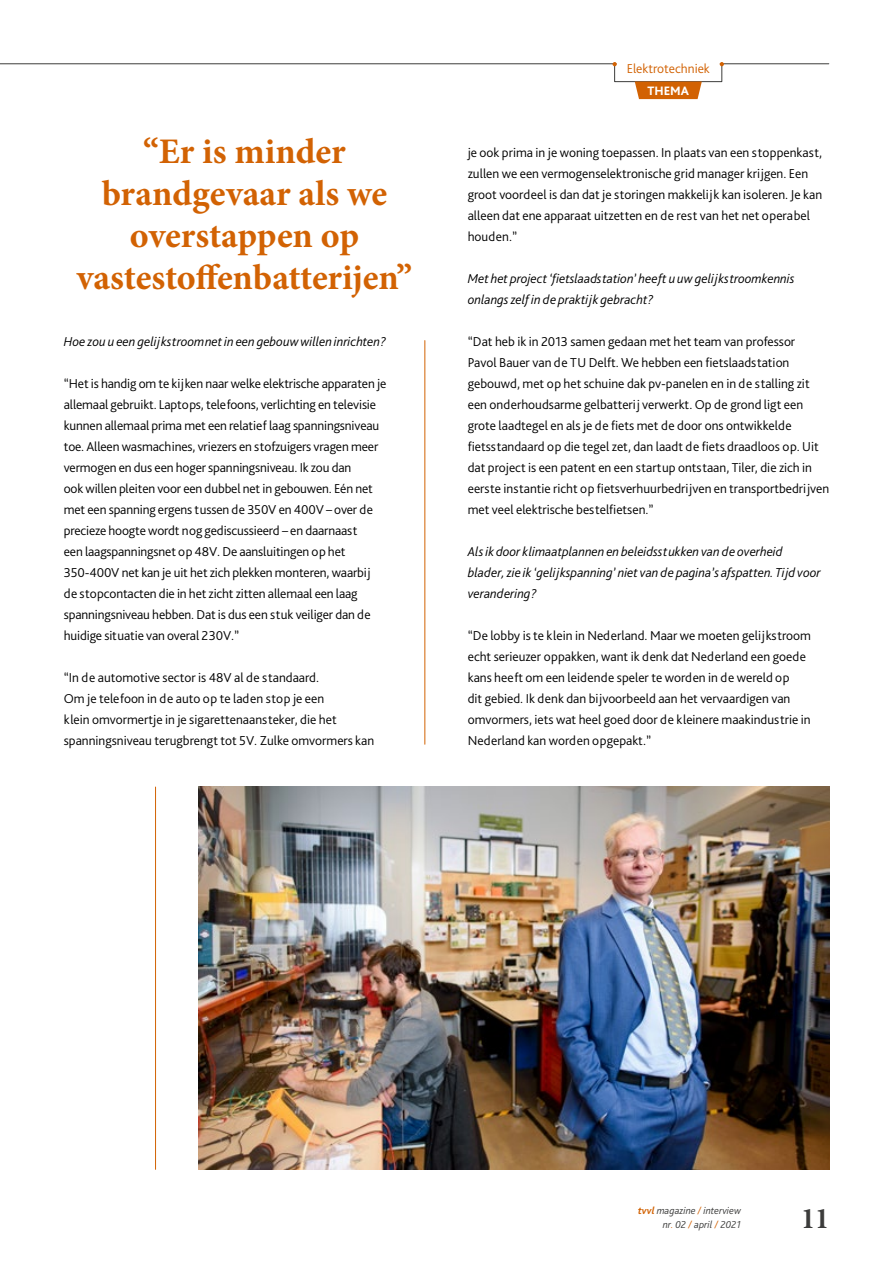
<style>
.page{position:relative;width:893px;height:1263px;background:#fff}
.page>*{position:absolute;margin:0;border:0;box-sizing:border-box;transform-origin:0 0}
.t1{font:700 36px/42px "Minion Pro";letter-spacing:-.005em;color:#d26203;text-align:center}
.t2{font:700 condensed 30px "Minion Pro";color:#3c3c3b}
.t3{font:300 13.5px/21px "Bliss Pro";color:#000}
.t4{font:italic 300 13.5px/21px "Bliss Pro";color:#000}
.t5{font:300 13.5px "Bliss Pro";color:#d26203}
.t6{font:800 12.75px "Bliss Pro";color:#fff}
.t7{font:italic 300 10.5px/13.5px "Bliss Pro";color:#3c3c3b;text-align:right}
.s1{font-weight:700;color:#d26203}
.s2{color:#d26203}
</style>
<div class="page">
<hr style="left:424px;top:341px;width:1px;height:403px;background:#d26203">
<hr style="left:155px;top:787px;width:1px;height:382px;background:#d26203">
<hr style="left:720px;top:63px;width:109px;height:1px;background:#3c3c3b">
<hr style="left:0;top:63px;width:616px;height:1px;background:#3c3c3b">
<svg style="left:612px;top:62px;width:5px;height:4px"></svg>
<svg style="left:635px;top:82px;width:67px;height:17px"></svg>
<svg style="left:720px;top:62px;width:4px;height:4px"></svg>
<img style="left:198px;top:787px;width:631px;height:382px">
<h1 class="t1" style="left:77px;top:130px;width:337px">“Er is minder brandgevaar als we overstappen op vastestoffenbatterijen”</h1>
<p class="t4" style="left:64px;top:330px;width:324px">Hoe zou u een gelijkstroomnet in een gebouw willen inrichten?</p>
<p class="t3" style="left:64px;top:372px;width:324px">“Het is handig om te kijken naar welke elektrische apparaten je allemaal gebruikt. Laptops, telefoons, verlichting en televisie kunnen allemaal prima met een relatief laag spanningsniveau toe. Alleen wasmachines, vriezers en stofzuigers vragen meer vermogen en dus een hoger spanningsniveau. Ik zou dan<br>ook willen pleiten voor een dubbel net in gebouwen. Eén net met een spanning ergens tussen de 350V en 400V – over de precieze hoogte wordt nog gediscussieerd – en daarnaast<br>een laagspanningsnet op 48V. De aansluitingen op het 350-400V net kan je uit het zich plekken monteren, waarbij de stopcontacten die in het zicht zitten allemaal een laag spanningsniveau hebben. Dat is dus een stuk veiliger dan de huidige situatie van overal 230V.”</p>
<p class="t3" style="left:64px;top:666px;width:312px">“In de automotive sector is 48V al de standaard.<br>Om je telefoon in de auto op te laden stop je een<br>klein omvormertje in je sigarettenaansteker, die het spanningsniveau terugbrengt tot 5V. Zulke omvormers kan</p>
<p class="t5" style="left:627px;top:61px;width:85px">Elektrotechniek</p>
<p class="t6" style="left:647px;top:83px;width:43px">THEMA</p>
<p class="t3" style="left:468px;top:141px;width:356px">je ook prima in je woning toepassen. In plaats van een stoppenkast, zullen we een vermogenselektronische grid manager krijgen. Een groot voordeel is dan dat je storingen makkelijk kan isoleren. Je kan alleen dat ene apparaat uitzetten en de rest van het net operabel houden.”</p>
<p class="t4" style="left:468px;top:267px;width:328px">Met het project ‘fietslaadstation’ heeft u uw gelijkstroomkennis onlangs zelf in de praktijk gebracht?</p>
<p class="t3" style="left:468px;top:330px;width:363px">“Dat heb ik in 2013 samen gedaan met het team van professor<br>Pavol Bauer van de TU Delft. We hebben een fietslaadstation gebouwd, met op het schuine dak pv-panelen en in de stalling zit een onderhoudsarme gelbatterij verwerkt. Op de grond ligt een grote laadtegel en als je de fiets met de door ons ontwikkelde fietsstandaard op die tegel zet, dan laadt de fiets draadloos op. Uit dat project is een patent en een startup ontstaan, Tiler, die zich in eerste instantie richt op fietsverhuurbedrijven en transportbedrijven met veel elektrische bestelfietsen.”</p>
<p class="t4" style="left:468px;top:540px;width:355px">Als ik door klimaatplannen en beleidsstukken van de overheid blader, zie ik ‘gelijkspanning’ niet van de pagina’s afspatten. Tijd voor verandering?</p>
<p class="t3" style="left:468px;top:624px;width:345px">“De lobby is te klein in Nederland. Maar we moeten gelijkstroom echt serieuzer oppakken, want ik denk dat Nederland een goede kans heeft om een leidende speler te worden in de wereld op<br>dit gebied. Ik denk dan bijvoorbeeld aan het vervaardigen van omvormers, iets wat heel goed door de kleinere maakindustrie in Nederland kan worden opgepakt.”</p>
<p class="t7" style="left:638px;top:1204px;width:104px"><span class="s1">tvvl</span> magazine <span class="s2">/</span> interview nr<span class="s2">.</span> 02 <span class="s2">/</span> april <span class="s2">/</span> 2021</p>
<h2 class="t2" style="left:801px;top:1197px;width:29px">11</h2>
</div>
